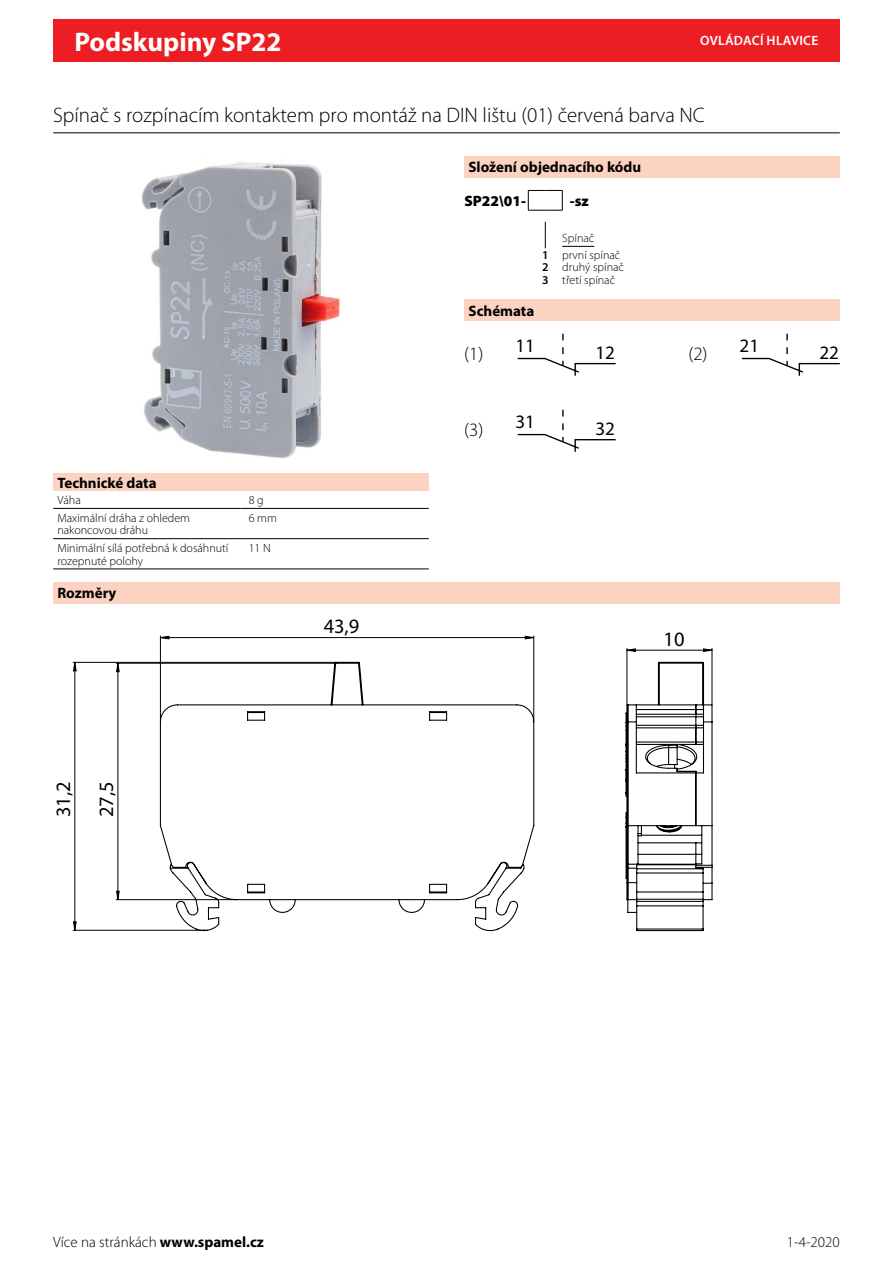
<style>
.page{position:relative;width:893px;height:1263px;background:#fff}
.page>*{position:absolute;margin:0;border:0;box-sizing:border-box;transform-origin:0 0}
.t1{font:700 27px "Myriad Pro";color:#fff}
.t2{font:300 21px "Myriad Pro";color:#000}
.Cecha_Wymiary{font:20.4px "Myriad Pro";color:#000}
.Cecha_schemat_napedu{font:19.05px "Myriad Pro";color:#000}
.Cecha_schemat_napedu-2{font:300 18.9px "Myriad Pro";color:#000}
.Überschrift{font:700 15px "Myriad Pro";color:#000}
.t3{font:300 15px "Myriad Pro";color:#000}
.TS_Bestellschlüssel{font:900 15px "Myriad Pro";color:#000}
.t4{font:600 13.5px "Myriad Pro";letter-spacing:.02em;color:#fff}
.Tabellenkörper{font:300 12px/12.8px "Myriad Pro";color:#000}
.TS_links{font:300 12px "Myriad Pro";color:#000}
.TS_links_unterstrich{font:300 12px "Myriad Pro";color:#000}
.TS_fett_zentriert{font:600 12px "Myriad Pro";color:#000}
.s1{font-weight:700}
</style>
<div class="page">
<div style="left:53px;top:19px;width:787px;height:43px;background:#ed1d24"></div>
<img style="left:141px;top:162px;width:199px;height:297px">
<div style="left:53px;top:474px;width:376px;height:17px;background:#fcd3c1"></div>
<hr style="left:53px;top:508px;width:187px;height:1px;background:#000">
<hr style="left:240px;top:508px;width:189px;height:1px;background:#000">
<hr style="left:53px;top:538px;width:187px;height:1px;background:#000">
<hr style="left:240px;top:538px;width:189px;height:1px;background:#000">
<hr style="left:53px;top:569px;width:187px;height:1px;background:#000">
<hr style="left:240px;top:569px;width:189px;height:1px;background:#000">
<div style="left:464px;top:156px;width:376px;height:21px;background:#fcd3c1"></div>
<svg style="left:528px;top:190px;width:35px;height:21px"></svg>
<svg style="left:545px;top:222px;width:1px;height:26px"></svg>
<hr style="left:562px;top:246px;width:32px;height:1px;background:#000">
<div style="left:464px;top:300px;width:376px;height:21px;background:#fcd3c1"></div>
<svg style="left:517px;top:334px;width:99px;height:42px"></svg>
<svg style="left:741px;top:334px;width:99px;height:42px"></svg>
<svg style="left:517px;top:410px;width:99px;height:42px"></svg>
<hr style="left:53px;top:132px;width:787px;height:1px;background:#000">
<div style="left:53px;top:582px;width:787px;height:21px;background:#fcd3c1"></div>
<hr style="left:73px;top:930px;width:129px;height:1px;background:#000">
<hr style="left:73px;top:662px;width:262px;height:1px;background:#000">
<hr style="left:712px;top:648px;width:1px;height:56px;background:#000">
<hr style="left:627px;top:648px;width:1px;height:56px;background:#000">
<hr style="left:160px;top:636px;width:1px;height:85px;background:#000">
<hr style="left:533px;top:636px;width:1px;height:85px;background:#000">
<hr style="left:116px;top:663px;width:219px;height:1px;background:#000">
<hr style="left:116px;top:899px;width:121px;height:1px;background:#000">
<svg style="left:74px;top:663px;width:2px;height:267px"></svg>
<svg style="left:627px;top:649px;width:85px;height:2px"></svg>
<svg style="left:160px;top:636px;width:374px;height:3px"></svg>
<svg style="left:117px;top:664px;width:2px;height:235px"></svg>
<svg style="left:159px;top:661px;width:553px;height:270px"></svg>
<h1 class="t1" style="left:74px;top:24px;width:209px">Podskupiny SP22</h1>
<p class="t4" style="left:700px;top:32px;width:120px">OVLÁDACÍ HLAVICE</p>
<p class="t2" style="left:53px;top:104px;width:653px">Spínač s rozpínacím kontaktem pro montáž na DIN lištu (01) červená barva NC</p>
<p class="Überschrift" style="left:469px;top:158px;width:174px">Složení objednacího kódu</p>
<p class="TS_Bestellschlüssel" style="left:464px;top:191px;width:63px">SP22\01-</p>
<p class="TS_Bestellschlüssel" style="left:570px;top:191px;width:20px">-sz</p>
<p class="TS_links_unterstrich" style="left:562px;top:232px;width:33px">Spínač</p>
<p class="TS_fett_zentriert" style="left:542px;top:247px;width:8px">1</p>
<p class="TS_links" style="left:562px;top:248px;width:59px">první spínač</p>
<p class="TS_fett_zentriert" style="left:542px;top:260px;width:8px">2</p>
<p class="TS_links" style="left:562px;top:261px;width:63px">druhý spínač</p>
<p class="TS_fett_zentriert" style="left:542px;top:273px;width:8px">3</p>
<p class="TS_links" style="left:562px;top:274px;width:54px">třetí spínač</p>
<p class="Überschrift" style="left:469px;top:301px;width:67px">Schémata</p>
<p class="Cecha_schemat_napedu-2" style="left:464px;top:343px;width:72px">(1) <sup>11</sup></p>
<p class="Cecha_schemat_napedu" style="left:595px;top:341px;width:21px">12</p>
<p class="Cecha_schemat_napedu-2" style="left:688px;top:343px;width:72px">(2) <sup>21</sup></p>
<p class="Cecha_schemat_napedu" style="left:819px;top:341px;width:21px">22</p>
<p class="Überschrift" style="left:57px;top:473px;width:101px">Technické data</p>
<p class="Tabellenkörper" style="left:57px;top:494px;width:25px">Váha</p>
<p class="Tabellenkörper" style="left:249px;top:494px;width:17px">8g</p>
<p class="Tabellenkörper" style="left:57px;top:511px;width:134px">Maximální dráha z ohledem nakoncovou dráhu</p>
<p class="Tabellenkörper" style="left:249px;top:511px;width:30px">6 mm</p>
<p class="Tabellenkörper" style="left:57px;top:542px;width:172px">Minimální sílá potřebná k dosáhnutí rozepnuté polohy</p>
<p class="Tabellenkörper" style="left:249px;top:542px;width:23px">11 N</p>
<p class="Überschrift" style="left:57px;top:583px;width:61px">Rozměry</p>
<p class="Cecha_Wymiary" style="left:324px;top:614px;width:37px">43,9</p>
<p class="Cecha_Wymiary" style="left:51px;top:817px;width:37px;rotate:-90deg">31,2</p>
<p class="Cecha_Wymiary" style="left:94px;top:817px;width:37px;rotate:-90deg">27,5</p>
<p class="Cecha_schemat_napedu-2" style="left:464px;top:420px;width:72px">(3) <sup>31</sup></p>
<p class="Cecha_schemat_napedu" style="left:595px;top:417px;width:21px">32</p>
<p class="Cecha_Wymiary" style="left:664px;top:626px;width:22px">10</p>
<p class="t3" style="left:53px;top:1234px;width:212px">Více na stránkách <span class="s1">www.spamel.cz</span></p>
<p class="t3" style="left:787px;top:1234px;width:54px">1-4-2020</p>
</div>
